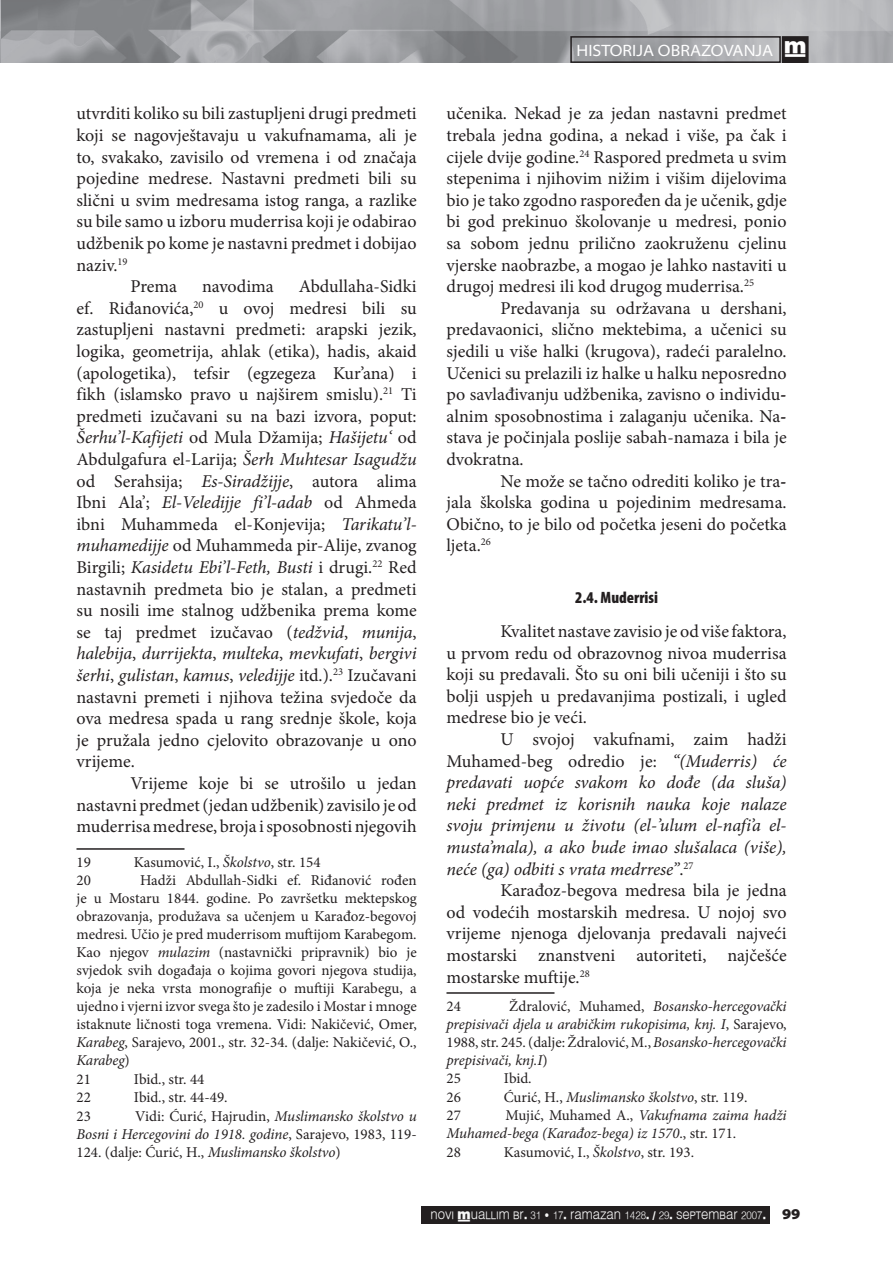
<style>
.page{position:relative;width:893px;height:1263px;background:#fff}
.page>*{position:absolute;margin:0;border:0;box-sizing:border-box;transform-origin:0 0}
.t1{font:18px/21.6px "Minion Pro";color:#231f20;text-align:justify}
.t2{font:italic 18px/21.6px "Minion Pro";letter-spacing:-.005em;color:#231f20;text-align:justify}
.t3{font:semi-expanded 16.5px "Myriad Pro";color:#fff}
.t4{font:900 condensed 16.5px "Myriad Pro";color:#231f20}
.t5{font:15px/18px "Minion Pro";color:#231f20}
.t6{font:italic 15px/18.1px "Minion Pro";letter-spacing:-.005em;color:#231f20}
.t7{font:10.8px "Muallim";color:#f9f9f9;scale:.91 1}
.s1{font-family:"Muallim";font-stretch:normal}
.s2{font-style:italic}
.s3{font-style:normal}
.s4{font-family:"Myriad Pro";font-weight:900;font-stretch:semi-expanded;font-size:15px;color:#231f20}
</style>
<div class="page">
<img style="left:0;top:0;width:893px;height:62px">
<div style="left:570px;top:36px;width:211px;height:27px;border:2px solid #231f20"></div>
<div style="left:783px;top:37px;width:25px;height:25px;background:#231f20"></div>
<div style="left:782px;top:36px;width:27px;height:27px;border:2px solid #231f20"></div>
<div style="left:421px;top:1205px;width:349px;height:18px;background:#231f20"></div>
<hr style="left:76px;top:848px;width:108px;height:2px;background:#231f20">
<hr style="left:446px;top:992px;width:108px;height:2px;background:#231f20">
<p class="t3" style="left:576px;top:41px;width:231px">HISTORIJA OBRAZOVANJA <span class="s1">†</span></p>
<p class="t1" style="left:76px;top:103px;width:342px">utvrditi koliko su bili zastupljeni drugi predmeti</p>
<p class="t1" style="left:76px;top:125px;width:342px">koji se nagovještavaju u vakufnamama, ali je</p>
<p class="t1" style="left:76px;top:146px;width:342px">to, svakako, zavisilo od vremena i od značaja</p>
<p class="t1" style="left:76px;top:168px;width:342px">pojedine medrese. Nastavni predmeti bili su</p>
<p class="t1" style="left:76px;top:189px;width:342px">slični u svim medresama istog ranga, a razlike</p>
<p class="t1" style="left:76px;top:211px;width:342px">su bile samo u izboru muderrisa koji je odabirao</p>
<p class="t1" style="left:76px;top:233px;width:342px">udžbenik po kome je nastavni predmet i dobijao</p>
<p class="t1" style="left:76px;top:254px;width:53px">naziv.<sup>19</sup></p>
<p class="t1" style="left:130px;top:276px;width:48px">Prema</p>
<p class="t1" style="left:202px;top:276px;width:73px">navodima</p>
<p class="t1" style="left:76px;top:276px;width:342px;text-indent:222px">Abdullaha-Sidki ef. Riđanovića,<sup>20</sup> u ovoj medresi bili su zastupljeni nastavni predmeti: arapski jezik, logika, geometrija, ahlak (etika), hadis, akaid (apologetika), tefsir (egzegeza Kur’ana) i fikh (islamsko pravo u najširem smislu).<sup>21</sup> Ti predmeti izučavani su na bazi izvora, poput:<br><span class="s2">Šerhu’l-Kafijeti</span> od Mula Džamija; <span class="s2">Hašijetu‘</span> od Abdulgafura el-Larija; <span class="s2">Šerh Muhtesar Isagudžu </span>od Serahsija; <span class="s2">Es-Siradžijje</span>, autora alima Ibni Ala’; <span class="s2">El-Veledijje fi’l-adab</span> od Ahmeda ibni Muhammeda el-Konjevija; <span class="s2">Tarikatu’l&shy;muhamedijje</span> od Muhammeda pir-Alije, zvanog Birgili; <span class="s2">Kasidetu Ebi’l-Feth, Busti</span> i drugi.<sup>22</sup> Red nastavnih predmeta bio je stalan, a predmeti su nosili ime stalnog udžbenika prema kome se taj predmet izučavao (<span class="s2">tedžvid</span>, <span class="s2">munija</span>, <span class="s2">halebija</span>, <span class="s2">durrijekta</span>, <span class="s2">multeka</span>, <span class="s2">mevkufati</span>, <span class="s2">bergivi šerhi</span>, <span class="s2">gulistan</span>, <span class="s2">kamus</span>, <span class="s2">veledijje</span> itd.).<sup>23</sup> Izučavani nastavni premeti i njihova težina svjedoče da ova medresa spada u rang srednje škole, koja je pružala jedno cjelovito obrazovanje u ono vrijeme.</p>
<p class="t1" style="left:76px;top:773px;width:342px;text-indent:54px">Vrijeme koje bi se utrošilo u jedan nastavni predmet (jedan udžbenik) zavisilo je od muderrisa medrese, broja i sposobnosti njegovih</p>
<p class="t5" style="left:76px;top:853px;width:16px">19</p>
<p class="t5" style="left:134px;top:853px;width:188px">Kasumović, I., <span class="s2">Školstvo</span>, str. 154</p>
<p class="t5" style="left:76px;top:872px;width:16px">20</p>
<p class="t5" style="left:76px;top:872px;width:342px;text-indent:64px">Hadži Abdullah-Sidki ef. Riđanović rođen je u Mostaru 1844. godine. Po završetku mektepskog obrazovanja, produžava sa učenjem u Karađoz-begovoj medresi. Učio je pred muderrisom muftijom Karabegom.<br>Kao njegov <span class="s2">mulazim</span> (nastavnički pripravnik) bio je svjedok svih događaja o kojima govori njegova studija, koja je neka vrsta monografije o muftiji Karabegu, a ujedno i vjerni izvor svega što je zadesilo i Mostar i mnoge istaknute ličnosti toga vremena. Vidi: Nakičević, Omer, <span class="s2">Karabeg</span>, Sarajevo, 2001., str. 32-34. (dalje: Nakičević, O., <span class="s2">Karabeg</span>)<br>21</p>
<p class="t5" style="left:134px;top:1070px;width:72px">Ibid., str. 44</p>
<p class="t5" style="left:76px;top:1088px;width:16px">22</p>
<p class="t5" style="left:134px;top:1088px;width:95px">Ibid., str. 44-49.</p>
<p class="t5" style="left:76px;top:1107px;width:16px">23</p>
<p class="t6" style="left:76px;top:1107px;width:342px;text-align:justify;text-indent:59px"><span class="s3">Vidi: Ćurić, Hajrudin,</span> Muslimansko školstvo u Bosni i Hercegovini do 1918. godine<span class="s3">, Sarajevo, 1983, 119- 124. (dalje: Ćurić, H.,</span> Muslimansko školstvo<span class="s3">)</span></p>
<p class="t1" style="left:446px;top:103px;width:342px">učenika. Nekad je za jedan nastavni predmet trebala jedna godina, a nekad i više, pa čak i cijele dvije godine.<sup>24</sup> Raspored predmeta u svim stepenima i njihovim nižim i višim dijelovima bio je tako zgodno raspoređen da je učenik, gdje bi god prekinuo školovanje u medresi, ponio sa sobom jednu prilično zaokruženu cjelinu vjerske naobrazbe, a mogao je lahko nastaviti u drugoj medresi ili kod drugog muderrisa.<sup>25</sup></p>
<p class="t1" style="left:446px;top:297px;width:342px;text-indent:54px">Predavanja su održavana u dershani, predavaonici, slično mektebima, a učenici su sjedili u više halki (krugova), radeći paralelno.<br>Učenici su prelazili iz halke u halku neposredno po savlađivanju udžbenika, zavisno o individua alnim sposobnostima i zalaganju učenika. Nas stava je počinjala poslije sabah-namaza i bila je dvokratna.</p>
<p class="t1" style="left:446px;top:470px;width:342px;text-indent:54px">Ne može se tačno odrediti koliko je traj jala školska godina u pojedinim medresama.<br>Obično, to je bilo od početka jeseni do početka ljeta.<sup>26</sup></p>
<p class="t4" style="left:575px;top:588px;width:85px">2.4. Muderrisi</p>
<p class="t1" style="left:446px;top:620px;width:342px;text-indent:54px">Kvalitet nastave zavisio je od više faktora, u prvom redu od obrazovnog nivoa muderrisa koji su predavali. Što su oni bili učeniji i što su bolji uspjeh u predavanjima postizali, i ugled medrese bio je veći.</p>
<p class="t2" style="left:446px;top:728px;width:342px;text-indent:54px"><span class="s3">U svojoj vakufnami, zaim hadži Muhamed-beg odredio je:</span> “(Muderris) će predavati uopće svakom ko dođe (da sluša) neki predmet iz korisnih nauka koje nalaze svoju primjenu u životu (el-’ulum el-nafi’a el&shy;musta’mala), a ako bude imao slušalaca (više), neće (ga) odbiti s vrata medrrese”<span class="s3">.</span><sup>27</sup></p>
<p class="t1" style="left:446px;top:880px;width:342px;text-indent:54px">Karađoz-begova medresa bila je jedna od vodećih mostarskih medresa. U nojoj svo vrijeme njenoga djelovanja predavali najveći mostarski znanstveni autoriteti, najčešće mostarske muftije.<sup>28</sup></p>
<p class="t5" style="left:446px;top:997px;width:16px">24</p>
<p class="t6" style="left:446px;top:997px;width:342px;text-indent:63px"><span class="s3">Ždralović, Muhamed,</span> Bosansko-hercegovački prepisivači djela u arabičkim rukopisima, knj. I<span class="s3">, Sarajevo, 1988, str. 245. (dalje: Ždralović, M.,</span> Bosansko-hercegovački prepisivači, knj.I<span class="s3">)<br>25</span></p>
<p class="t5" style="left:504px;top:1070px;width:29px">Ibid.</p>
<p class="t5" style="left:446px;top:1088px;width:16px">26</p>
<p class="t6" style="left:504px;top:1088px;width:245px"><span class="s3">Ćurić, H.,</span> Muslimansko školstvo<span class="s3">, str. 119.</span></p>
<p class="t5" style="left:446px;top:1106px;width:16px">27</p>
<p class="t6" style="left:446px;top:1106px;width:342px;text-indent:59px"><span class="s3">Mujić, Muhamed A.,</span> Vakufnama zaima hadži<br>Muhamed-bega (Karađoz-bega) iz 1570<span class="s3">., str. 171.<br>28</span></p>
<p class="t5" style="left:504px;top:1143px;width:192px">Kasumović, I., <span class="s2">Školstvo</span>, str. 193.</p>
<p class="t7" style="left:430px;top:1208px;width:408px">NOVI †UALLIM BR. 31 • 17. RAMAZAN 1428. / 29. SEPTEMBAR 2007. <span class="s4">99</span></p>
</div>
